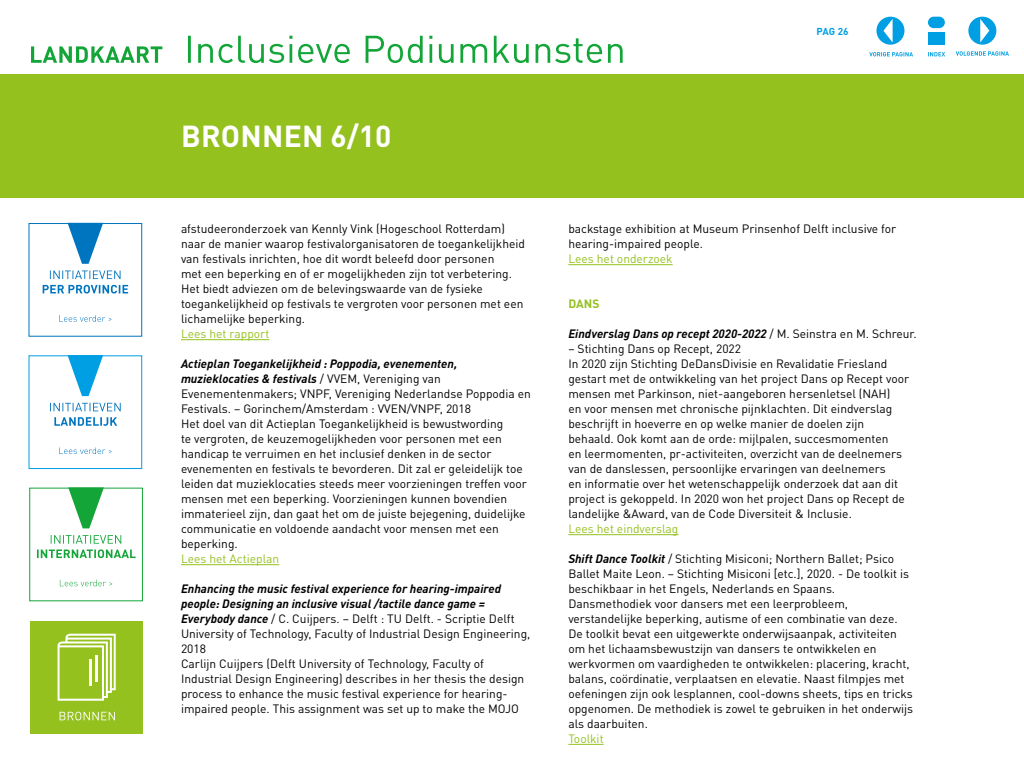
<style>
.page{position:relative;width:1024px;height:768px;background:#fff}
.page>*{position:absolute;margin:0;border:0;box-sizing:border-box;transform-origin:0 0}
.t1{font:700 30px "DINOT";letter-spacing:.01em;color:#fff}
.PLAT_12_15{font:12px/15px "DINOT";color:#000}
.PLAT_12_15-2{font:italic 700 12px/15px "DINOT";color:#000}
.PLAT_12_15-3{font:12px "DINOT";color:#95c11f}
.TUSSENTUSSENKOP{font:700 12px "DINOT";color:#95c11f}
.t2{font:700 10px "DINOT";color:#009fe3}
.s1{font-weight:700;font-style:italic}
.s2{font-weight:400;font-style:normal}
</style>
<div class="page">
<div style="left:876px;top:17px;width:28px;height:28px;background:#009fe3;border-radius:50%"></div>
<svg style="left:883px;top:19px;width:10px;height:24px"></svg>
<svg style="left:869px;top:52px;width:44px;height:4px"></svg>
<div style="left:968px;top:17px;width:28px;height:28px;background:#009fe3;border-radius:50%"></div>
<svg style="left:980px;top:19px;width:9px;height:24px"></svg>
<svg style="left:956px;top:51px;width:53px;height:5px"></svg>
<div style="left:0;top:74px;width:1024px;height:124px;background:#95c11f"></div>
<hr style="left:181px;top:339px;width:88px;height:1px;background:#95c11f">
<hr style="left:181px;top:564px;width:98px;height:1px;background:#95c11f">
<hr style="left:568px;top:264px;width:105px;height:1px;background:#95c11f">
<hr style="left:568px;top:534px;width:110px;height:1px;background:#95c11f">
<hr style="left:568px;top:744px;width:36px;height:1px;background:#95c11f">
<svg style="left:31px;top:36px;width:592px;height:27px"></svg>
<div style="left:928px;top:17px;width:17px;height:11px;background:#009fe3;border-radius:6px"></div>
<div style="left:928px;top:32px;width:17px;height:13px;background:#009fe3"></div>
<svg style="left:928px;top:52px;width:17px;height:4px"></svg>
<div style="left:30px;top:621px;width:113px;height:113px;background:#95c11f"></div>
<svg style="left:58px;top:634px;width:58px;height:67px"></svg>
<hr style="left:90px;top:659px;width:2px;height:27px;background:#fff">
<hr style="left:95px;top:655px;width:2px;height:27px;background:#fff">
<svg style="left:60px;top:712px;width:55px;height:8px"></svg>
<div style="left:28px;top:223px;width:114px;height:114px;border:1px solid #0075bf"></div>
<svg style="left:68px;top:223px;width:35px;height:41px"></svg>
<svg style="left:59px;top:315px;width:52px;height:7px"></svg>
<svg style="left:43px;top:285px;width:85px;height:9px"></svg>
<svg style="left:50px;top:271px;width:71px;height:8px"></svg>
<div style="left:28px;top:355px;width:114px;height:114px;border:1px solid #009fe3"></div>
<svg style="left:68px;top:355px;width:35px;height:41px"></svg>
<svg style="left:59px;top:447px;width:53px;height:7px"></svg>
<svg style="left:54px;top:417px;width:63px;height:9px"></svg>
<svg style="left:50px;top:403px;width:71px;height:8px"></svg>
<div style="left:29px;top:488px;width:114px;height:113px;border:1px solid #13a538"></div>
<svg style="left:68px;top:487px;width:36px;height:41px"></svg>
<svg style="left:60px;top:580px;width:52px;height:6px"></svg>
<svg style="left:37px;top:535px;width:99px;height:23px"></svg>
<h1 class="t1" style="left:181px;top:116px;width:212px">BRONNEN 6/10</h1>
<p class="PLAT_12_15" style="left:181px;top:221px;width:346px">afstudeeronderzoek van Kennly Vink (Hogeschool Rotterdam) naar de manier waarop festivalorganisatoren de toegankelijkheid van festivals inrichten, hoe dit wordt beleefd door personen<br>met een beperking en of er mogelijkheden zijn tot verbetering.<br>Het biedt adviezen om de belevingswaarde van de fysieke toegankelijkheid op festivals te vergroten voor personen met een lichamelijke beperking.</p>
<p class="PLAT_12_15-3" style="left:181px;top:326px;width:90px">Lees het rapport</p>
<p class="PLAT_12_15" style="left:181px;top:356px;width:351px"><span class="s1">Actieplan Toegankelijkheid : Poppodia, evenementen, muzieklocaties &amp; festivals</span> / VVEM, Vereniging van Evenementenmakers; VNPF, Vereniging Nederlandse Poppodia en Festivals. – Gorinchem/Amsterdam : VVEN/VNPF, 2018</p>
<p class="PLAT_12_15" style="left:181px;top:416px;width:347px">Het doel van dit Actieplan Toegankelijkheid is bewustwording<br>te vergroten, de keuzemogelijkheden voor personen met een handicap te verruimen en het inclusief denken in de sector evenementen en festivals te bevorderen. Dit zal er geleidelijk toe leiden dat muzieklocaties steeds meer voorzieningen treffen voor mensen met een beperking. Voorzieningen kunnen bovendien immaterieel zijn, dan gaat het om de juiste bejegening, duidelijke communicatie en voldoende aandacht voor mensen met een beperking.</p>
<p class="PLAT_12_15-3" style="left:181px;top:551px;width:100px">Lees het Actieplan</p>
<p class="PLAT_12_15-2" style="left:181px;top:581px;width:351px">Enhancing the music festival experience for hearing-impaired people: Designing an inclusive visual /tactile dance game = Everybody dance <span class="s2">/ C. Cuijpers. – Delft : TU Delft. - Scriptie Delft University of Technology, Faculty of Industrial Design Engineering, 2018</span></p>
<p class="PLAT_12_15" style="left:181px;top:656px;width:345px">Carlijn Cuijpers (Delft University of Technology, Faculty of Industrial Design Engineering) describes in her thesis the design process to enhance the music festival experience for hearing&shy;impaired people. This assignment was set up to make the MOJO</p>
<p class="t2" style="left:817px;top:25px;width:33px">PAG 26</p>
<p class="PLAT_12_15" style="left:568px;top:221px;width:329px">backstage exhibition at Museum Prinsenhof Delft inclusive for hearing-impaired people.</p>
<p class="PLAT_12_15-3" style="left:568px;top:251px;width:106px">Lees het onderzoek</p>
<p class="TUSSENTUSSENKOP" style="left:568px;top:296px;width:33px">DANS</p>
<p class="PLAT_12_15-2" style="left:568px;top:326px;width:350px">Eindverslag Dans op recept 2020-2022 <span class="s2">/ M. Seinstra en M. Schreur.</span></p>
<p class="PLAT_12_15" style="left:568px;top:341px;width:174px">– Stichting Dans op Recept, 2022</p>
<p class="PLAT_12_15" style="left:568px;top:356px;width:342px">In 2020 zijn Stichting DeDansDivisie en Revalidatie Friesland gestart met de ontwikkeling van het project Dans op Recept voor mensen met Parkinson, niet-aangeboren hersenletsel (NAH)<br>en voor mensen met chronische pijnklachten. Dit eindverslag beschrijft in hoeverre en op welke manier de doelen zijn behaald. Ook komt aan de orde: mijlpalen, succesmomenten<br>en leermomenten, pr-activiteiten, overzicht van de deelnemers van de danslessen, persoonlijke ervaringen van deelnemers<br>en informatie over het wetenschappelijk onderzoek dat aan dit project is gekoppeld. In 2020 won het project Dans op Recept de landelijke &amp;Award, van de Code Diversiteit &amp; Inclusie.</p>
<p class="PLAT_12_15-3" style="left:568px;top:521px;width:112px">Lees het eindverslag</p>
<p class="PLAT_12_15" style="left:568px;top:551px;width:342px"><span class="s1">Shift Dance Toolkit</span> / Stichting Misiconi; Northern Ballet; Psico<br>Ballet Maite Leon. – Stichting Misiconi [etc.], 2020. - De toolkit is beschikbaar in het Engels, Nederlands en Spaans.</p>
<p class="PLAT_12_15" style="left:568px;top:596px;width:346px">Dansmethodiek voor dansers met een leerprobleem, verstandelijke beperking, autisme of een combinatie van deze.<br>De toolkit bevat een uitgewerkte onderwijsaanpak, activiteiten om het lichaamsbewustzijn van dansers te ontwikkelen en werkvormen om vaardigheden te ontwikkelen: placering, kracht, balans, coördinatie, verplaatsen en elevatie. Naast filmpjes met oefeningen zijn ook lesplannen, cool-downs sheets, tips en tricks opgenomen. De methodiek is zowel te gebruiken in het onderwijs als daarbuiten.</p>
<p class="PLAT_12_15-3" style="left:568px;top:731px;width:37px">Toolkit</p>
</div>
